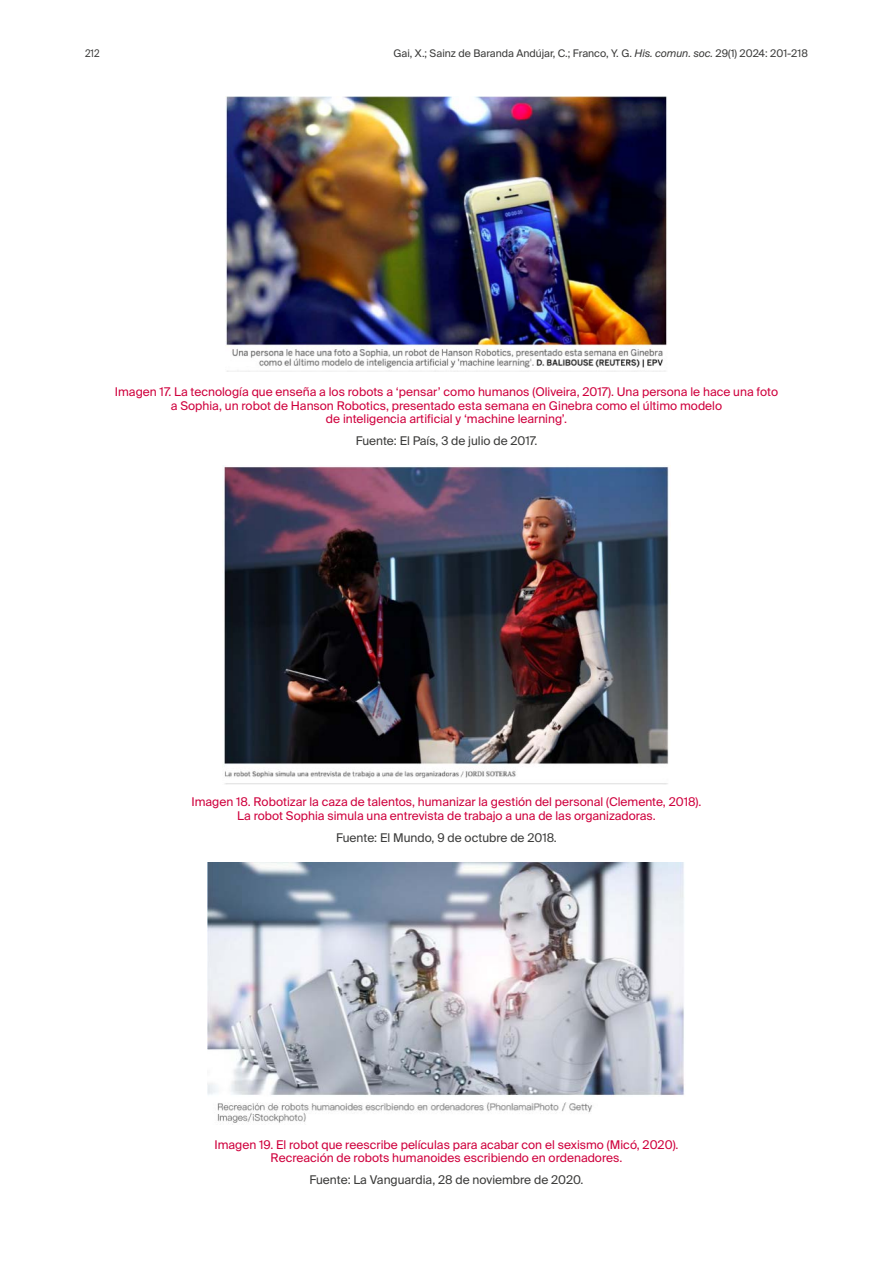
<style>
.page{position:relative;width:893px;height:1263px;background:#fff}
.page>*{position:absolute;margin:0;border:0;box-sizing:border-box;transform-origin:0 0}
.t1{font:12px/13.5px "Suisse Intl";color:#cf003d;text-align:center}
.t2{font:12px "Suisse Intl";color:#3c3c3b}
.t3{font:10.5px "Suisse Intl";color:#3c3c3b}
.t4{font:10.5px "Suisse Intl";color:#3c3c3b;scale:.9 1}
.s1{font-style:italic}
</style>
<div class="page">
<img style="left:225px;top:96px;width:442px;height:275px">
<img style="left:224px;top:466px;width:445px;height:319px">
<img style="left:207px;top:862px;width:477px;height:261px">
<p class="t4" style="left:85px;top:47px;width:18px">212</p>
<p class="t3" style="left:393px;top:47px;width:416px">Gai, X.; Sainz de Baranda Andújar, C.; Franco, Y. G. <span class="s1">His. comun. soc.</span> 29(1) 2024: 201-218</p>
<p class="t1" style="left:115px;top:385px;width:665px">Imagen 17. La tecnología que enseña a los robots a ‘pensar’ como humanos (Oliveira, 2017). Una persona le hace una foto a Sophia, un robot de Hanson Robotics, presentado esta semana en Ginebra como el último modelo<br>de inteligencia artificial y ‘machine learning’.</p>
<p class="t2" style="left:356px;top:434px;width:183px">Fuente: El País, 3 de julio de 2017.</p>
<p class="t1" style="left:191px;top:795px;width:511px">Imagen 18. Robotizar la caza de talentos, humanizar la gestión del personal (Clemente, 2018).<br>La robot Sophia simula una entrevista de trabajo a una de las organizadoras.</p>
<p class="t2" style="left:336px;top:831px;width:222px">Fuente: El Mundo, 9 de octubre de 2018.</p>
<p class="t1" style="left:214px;top:1138px;width:466px">Imagen 19. El robot que reescribe películas para acabar con el sexismo (Micó, 2020).<br>Recreación de robots humanoides escribiendo en ordenadores.</p>
<p class="t2" style="left:309px;top:1173px;width:276px">Fuente: La Vanguardia, 28 de noviembre de 2020.</p>
</div>
